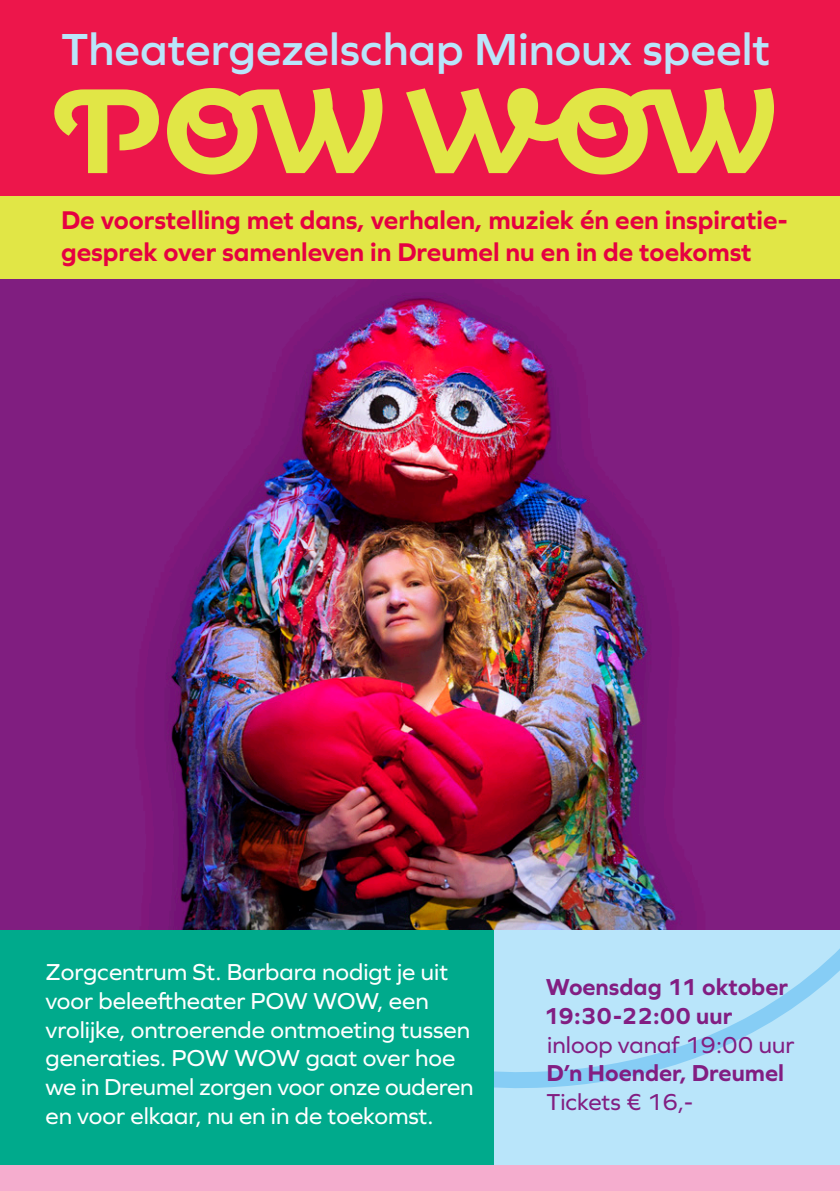
<style>
.page{position:relative;width:840px;height:1191px;background:#fff}
.page>*{position:absolute;margin:0;border:0;box-sizing:border-box;transform-origin:0 0}
.t1{font:700 118.4px "Confiteria Script";letter-spacing:-.16em;color:#e1e646}
.t2{font:600 46.6px "Graphie";color:#b9e5fa}
.t3{font:700 26.6px "Graphie";color:#e60041}
.t4{font:24px/28.8px "Graphie";color:#fff}
.t5{font:700 24px "Graphie";color:#821e82}
.t6{font:24px "Graphie";color:#821e82}
</style>
<div class="page">
<img style="left:0;top:279px;width:839px;height:651px">
<div style="left:0;top:186px;width:839px;height:93px;background:#e1e646"></div>
<div style="left:455px;top:930px;width:384px;height:261px;background:#b9e5fa"></div>
<svg style="left:428px;top:890px;width:411px;height:242px"></svg>
<div style="left:0;top:930px;width:493px;height:261px;background:#00aa8c"></div>
<div style="left:0;top:0;width:839px;height:196px;background:#ed164b"></div>
<div style="left:0;top:1165px;width:839px;height:26px;background:#f5adce"></div>
<p class="t2" style="left:61px;top:22px;width:710px">Theatergezelschap Minoux speelt</p>
<p class="t1" style="left:52px;top:54px;width:723px">POW WOW</p>
<p class="t3" style="left:61px;top:204px;width:727px">De voorstelling met dans, verhalen, muziek én een inspiratie-</p>
<p class="t3" style="left:61px;top:236px;width:691px">gesprek over samenleven in Dreumel nu en in de toekomst</p>
<p class="t4" style="left:45px;top:957px;width:429px">Zorgcentrum St. Barbara nodigt je uit voor beleeftheater POW WOW, een vrolijke, ontroerende ontmoeting tussen generaties. POW WOW gaat over hoe we in Dreumel zorgen voor onze ouderen en voor elkaar, nu en in de toekomst.</p>
<p class="t5" style="left:545px;top:972px;width:243px">Woensdag 11 oktober</p>
<p class="t5" style="left:543px;top:1001px;width:190px">19:30-22:00 uur</p>
<p class="t6" style="left:547px;top:1030px;width:248px">inloop vanaf 19:00 uur</p>
<p class="t5" style="left:546px;top:1059px;width:239px">D’n Hoender, Dreumel</p>
<p class="t6" style="left:546px;top:1088px;width:148px">Tickets € 16,-</p>
</div>
